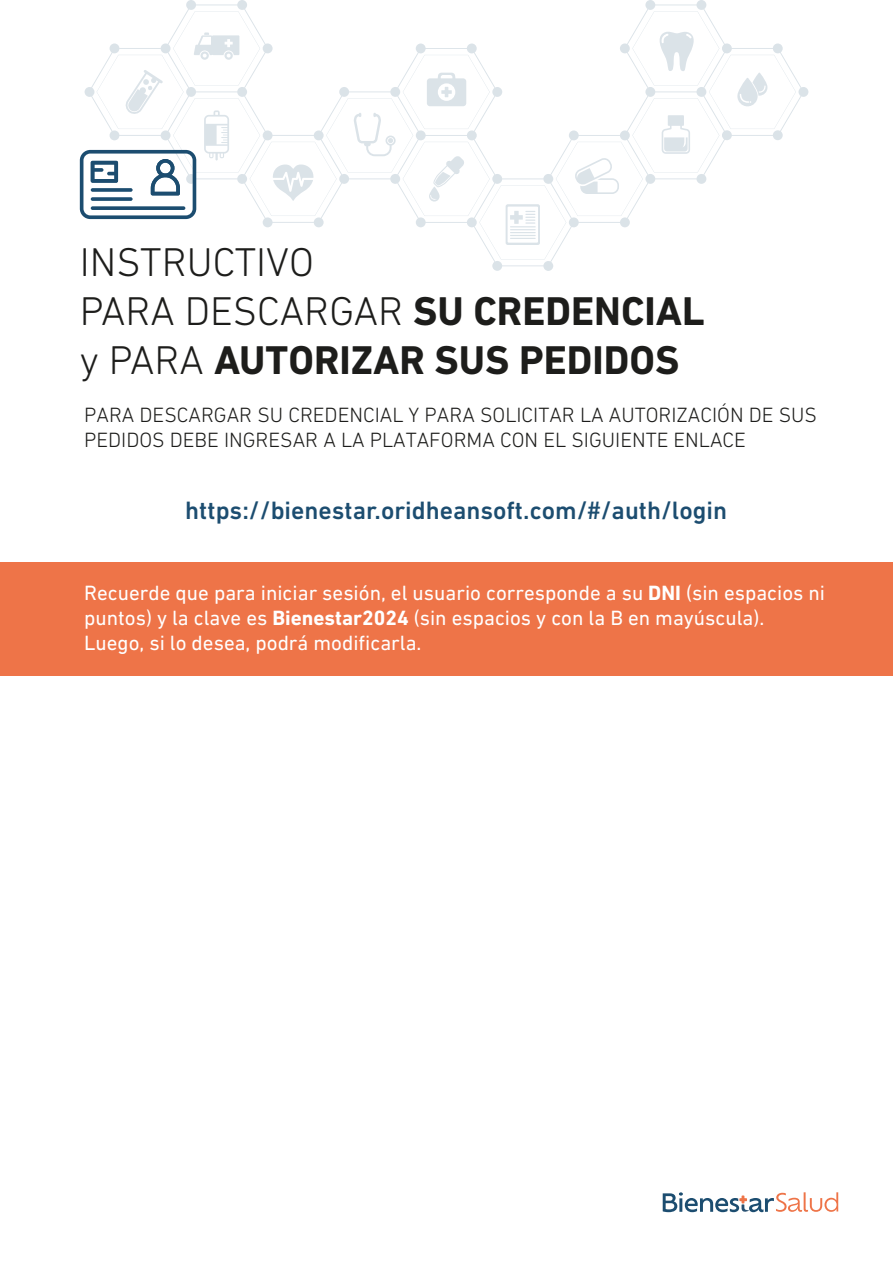
<style>
.page{position:relative;width:893px;height:1263px;background:#fff}
.page>*{position:absolute;margin:0;border:0;box-sizing:border-box;transform-origin:0 0}
.t1{font:700 40.8px/49.1px "DIN Next W1 G";color:#1d1d1b}
.t2{font:500 25.5px "DIN Next W1 G";color:#1c4d70}
.t3{font:21px/25.2px "DIN Next LT Pro";color:#fff}
.t4{font:300 21px/25.2px "DIN Next LT Pro";color:#1d1d1b}
.s1{font-weight:300}
.s2{font-weight:700}
</style>
<div class="page">
<div style="left:0;top:563px;width:893px;height:113px;background:#ee7448"></div>
<svg style="left:186px;top:0;width:622px;height:271px"></svg>
<svg style="left:663px;top:1192px;width:175px;height:21px"></svg>
<svg style="left:80px;top:11px;width:716px;height:249px"></svg>
<h1 class="t1" style="left:80px;top:238px;width:626px"><span class="s1">INSTRUCTIVO<br>PARA DESCARGAR</span> SU CREDENCIAL <span class="s1">y PARA</span> AUTORIZAR SUS PEDIDOS</h1>
<p class="t4" style="left:84px;top:402px;width:734px">PARA DESCARGAR SU CREDENCIAL Y PARA SOLICITAR LA AUTORIZACIÓN DE SUS<br>PEDIDOS DEBE INGRESAR A LA PLATAFORMA CON EL SIGUIENTE ENLACE</p>
<p class="t2" style="left:185px;top:495px;width:543px">https://bienestar.oridheansoft.com/#/auth/login</p>
<p class="t3" style="left:84px;top:580px;width:742px">Recuerde que para iniciar sesión, el usuario corresponde a su <span class="s2">DNI</span> (sin espacios ni puntos) y la clave es <span class="s2">Bienestar2024</span> (sin espacios y con la B en mayúscula).<br>Luego, si lo desea, podrá modificarla.</p>
</div>
